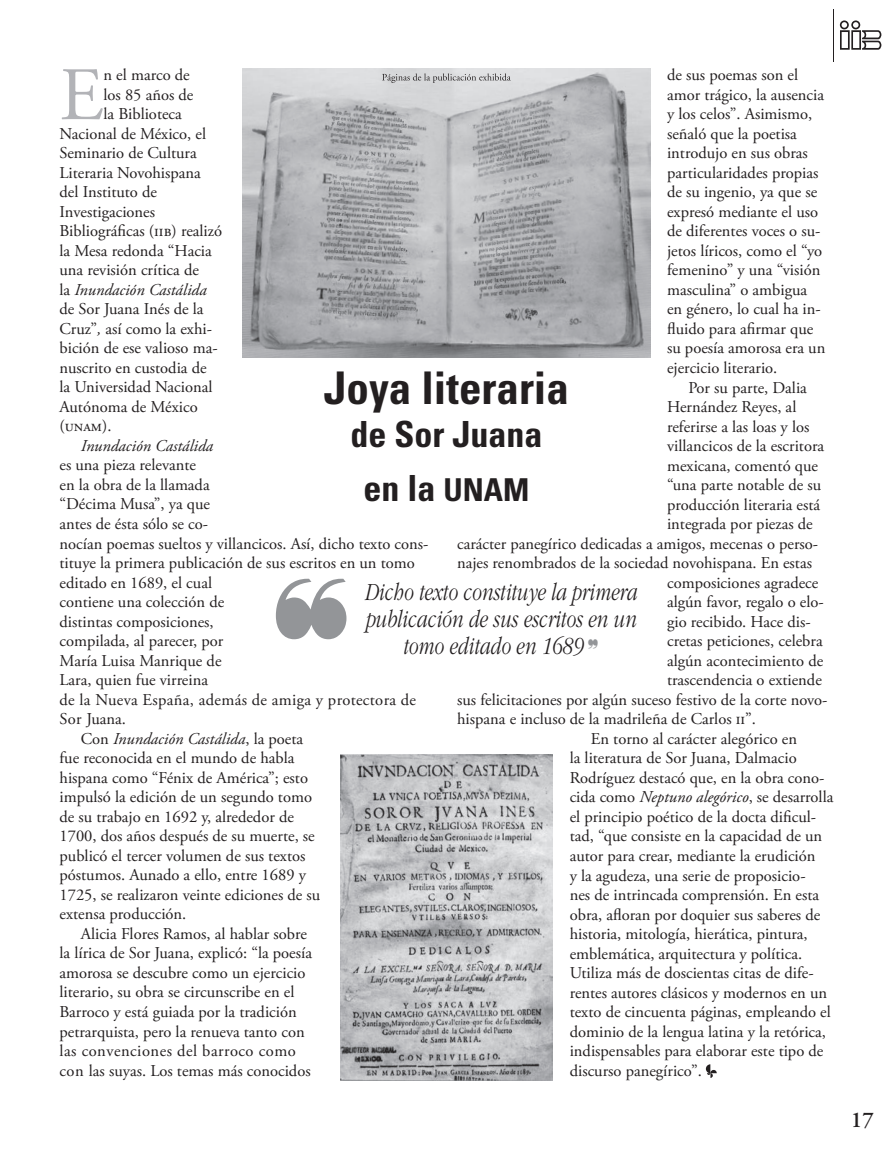
<style>
.page{position:relative;width:893px;height:1149px;background:#fff}
.page>*{position:absolute;margin:0;border:0;box-sizing:border-box;transform-origin:0 0}
.t1{font:75.3px "Adobe Garamond Pro";color:#b2b3b7}
.t2{font:700 condensed 45px "Univers";color:#231f20}
.t3{font:700 condensed 36px/54px "Univers";color:#231f20;text-align:center}
.t4{font:italic 300 25.5px/27px "Garamond";color:#231f20;text-align:center;scale:.75 1}
.t5{font:600 22.5px "Adobe Garamond";color:#231f20}
.t6{font:16.5px/19.5px "Adobe Garamond Pro";color:#231f20}
.t7{font:italic 16.5px "Adobe Garamond Pro";color:#231f20}
.t8{font:16.5px "Adobe Garamond Pro";letter-spacing:.02em;color:#231f20}
.t9{font:16.5px "Adobe Garamond Pro";letter-spacing:.03em;color:#231f20}
.s1{font-style:italic}
.s2{font-style:normal}
.s3{font-size:31.5px}
.s4{color:#939598}
</style>
<div class="page">
<hr style="left:833px;top:10px;width:1px;height:52px;background:#231f20">
<svg style="left:276px;top:578px;width:70px;height:61px"></svg>
<svg style="left:706px;top:1064px;width:11px;height:13px"></svg>
<img style="left:243px;top:68px;width:407px;height:290px">
<img style="left:340px;top:754px;width:213px;height:326px">
<svg style="left:840px;top:20px;width:41px;height:30px"></svg>
<svg style="left:382px;top:73px;width:129px;height:10px"></svg>
<h1 class="t1" style="left:60px;top:65px;width:45px">E</h1>
<p class="t6" style="left:104px;top:66px;width:88px">n el marco de</p>
<p class="t6" style="left:667px;top:67px;width:160px">de sus poemas son el amor trágico, la ausencia y los celos”. Asimismo, señaló que la poetisa introdujo en sus obras particularidades propias de su ingenio, ya que se expresó mediante el uso de diferentes voces o su&shy;jetos líricos, como el “yo femenino” y una “visión masculina” o ambigua en género, lo cual ha in&shy;fluido para afirmar que su poesía amorosa era un ejercicio literario.</p>
<p class="t6" style="left:688px;top:379px;width:120px">Por su parte, Dalia</p>
<p class="t6" style="left:667px;top:398px;width:131px">Hernández Reyes, al</p>
<p class="t6" style="left:667px;top:418px;width:144px">referirse a las loas y los</p>
<p class="t6" style="left:667px;top:437px;width:159px">villancicos de la escritora</p>
<p class="t6" style="left:667px;top:457px;width:152px">mexicana, comentó que</p>
<p class="t6" style="left:667px;top:476px;width:156px">“una parte notable de su</p>
<p class="t6" style="left:667px;top:496px;width:155px">producción literaria está</p>
<p class="t6" style="left:667px;top:515px;width:147px">integrada por piezas de</p>
<p class="t6" style="left:457px;top:535px;width:363px">carácter panegírico dedicadas a amigos, mecenas o perso-</p>
<p class="t6" style="left:457px;top:554px;width:356px">najes renombrados de la sociedad novohispana. En estas</p>
<p class="t6" style="left:667px;top:574px;width:153px">composiciones agradece</p>
<p class="t6" style="left:667px;top:593px;width:158px">algún favor, regalo o elo-</p>
<p class="t6" style="left:667px;top:613px;width:145px">gio recibido. Hace dis-</p>
<p class="t6" style="left:667px;top:632px;width:157px">cretas peticiones, celebra</p>
<p class="t6" style="left:667px;top:652px;width:158px">algún acontecimiento de</p>
<p class="t6" style="left:667px;top:671px;width:156px">trascendencia o extiende</p>
<p class="t6" style="left:457px;top:691px;width:372px">sus felicitaciones por algún suceso festivo de la corte novo-</p>
<p class="t6" style="left:457px;top:710px;width:300px">hispana e incluso de la madrileña de Carlos ii”.</p>
<p class="t6" style="left:591px;top:730px;width:208px">En torno al carácter alegórico en</p>
<p class="t6" style="left:570px;top:749px;width:229px">la literatura de Sor Juana, Dalmacio</p>
<p class="t6" style="left:570px;top:769px;width:256px">Rodríguez destacó que, en la obra cono-</p>
<p class="t6" style="left:570px;top:788px;width:265px">cida como <span class="s1">Neptuno alegórico</span>, se desarrolla</p>
<p class="t6" style="left:570px;top:808px;width:248px">el principio poético de la docta dificul-</p>
<p class="t6" style="left:570px;top:827px;width:254px">tad, “que consiste en la capacidad de un</p>
<p class="t6" style="left:570px;top:847px;width:247px">autor para crear, mediante la erudición</p>
<p class="t6" style="left:570px;top:866px;width:237px">y la agudeza, una serie de proposicio-</p>
<p class="t6" style="left:570px;top:886px;width:251px">nes de intrincada comprensión. En esta</p>
<p class="t6" style="left:570px;top:905px;width:252px">obra, afloran por doquier sus saberes de</p>
<p class="t6" style="left:570px;top:925px;width:239px">historia, mitología, hierática, pintura,</p>
<p class="t6" style="left:570px;top:944px;width:234px">emblemática, arquitectura y política.</p>
<p class="t6" style="left:570px;top:964px;width:245px">Utiliza más de doscientas citas de dife-</p>
<p class="t6" style="left:570px;top:983px;width:259px">rentes autores clásicos y modernos en un</p>
<p class="t6" style="left:570px;top:1003px;width:263px">texto de cincuenta páginas, empleando el</p>
<p class="t6" style="left:570px;top:1022px;width:258px">dominio de la lengua latina y la retórica,</p>
<p class="t6" style="left:570px;top:1042px;width:255px">indispensables para elaborar este tipo de</p>
<p class="t6" style="left:570px;top:1061px;width:134px">discurso panegírico”.</p>
<p class="t6" style="left:104px;top:86px;width:91px">los 85 años de</p>
<p class="t6" style="left:104px;top:105px;width:80px">la Biblioteca</p>
<p class="t6" style="left:60px;top:125px;width:148px">Nacional de México, el</p>
<p class="t6" style="left:60px;top:145px;width:139px">Seminario de Cultura</p>
<p class="t6" style="left:60px;top:164px;width:143px">Literaria Novohispana</p>
<p class="t6" style="left:60px;top:184px;width:99px">del Instituto de</p>
<p class="t6" style="left:60px;top:203px;width:97px">Investigaciones</p>
<p class="t6" style="left:60px;top:223px;width:164px">Bibliográficas (iib) realizó</p>
<p class="t6" style="left:60px;top:242px;width:154px">la Mesa redonda “Hacia</p>
<p class="t6" style="left:60px;top:262px;width:141px">una revisión crítica de</p>
<p class="t7" style="left:60px;top:279px;width:149px"><span class="s2">la</span> Inundación Castálida</p>
<p class="t6" style="left:60px;top:301px;width:146px">de Sor Juana Inés de la</p>
<p class="t6" style="left:60px;top:320px;width:154px">Cruz”<span class="s1">,</span> así como la exhi-</p>
<p class="t6" style="left:60px;top:340px;width:160px">bición de ese valioso ma-</p>
<p class="t6" style="left:60px;top:359px;width:149px">nuscrito en custodia de</p>
<p class="t6" style="left:60px;top:379px;width:155px">la Universidad Nacional</p>
<p class="t6" style="left:60px;top:398px;width:140px">Autónoma de México</p>
<p class="t6" style="left:60px;top:418px;width:53px">(unam).</p>
<p class="t7" style="left:81px;top:435px;width:134px">Inundación Castálida</p>
<p class="t6" style="left:60px;top:457px;width:138px">es una pieza relevante</p>
<p class="t6" style="left:60px;top:476px;width:152px">en la obra de la llamada</p>
<p class="t6" style="left:60px;top:496px;width:152px">“Décima Musa”, ya que</p>
<p class="t6" style="left:60px;top:515px;width:150px">antes de ésta sólo se co-</p>
<p class="t6" style="left:60px;top:535px;width:370px">nocían poemas sueltos y villancicos. Así, dicho texto cons-</p>
<p class="t6" style="left:60px;top:554px;width:357px">tituye la primera publicación de sus escritos en un tomo</p>
<p class="t6" style="left:60px;top:574px;width:154px">editado en 1689, el cual</p>
<p class="t6" style="left:60px;top:593px;width:166px">contiene una colección de</p>
<p class="t6" style="left:60px;top:613px;width:156px">distintas composiciones,</p>
<p class="t6" style="left:60px;top:632px;width:165px">compilada, al parecer, por</p>
<p class="t6" style="left:60px;top:652px;width:163px">María Luisa Manrique de</p>
<p class="t6" style="left:60px;top:671px;width:150px">Lara, quien fue virreina</p>
<p class="t8" style="left:60px;top:692px;width:358px">de la Nueva España, además de amiga y protectora de</p>
<p class="t6" style="left:60px;top:710px;width:68px">Sor Juana.</p>
<p class="t7" style="left:81px;top:728px;width:224px"><span class="s2">Con</span> Inundación Castálida<span class="s2">, la poeta</span></p>
<p class="t6" style="left:60px;top:749px;width:237px">fue reconocida en el mundo de habla</p>
<p class="t6" style="left:60px;top:769px;width:250px">hispana como “Fénix de América”; esto</p>
<p class="t6" style="left:60px;top:788px;width:254px">impulsó la edición de un segundo tomo</p>
<p class="t6" style="left:60px;top:808px;width:236px">de su trabajo en 1692 y, alrededor de</p>
<p class="t6" style="left:60px;top:827px;width:257px">1700, dos años después de su muerte, se</p>
<p class="t6" style="left:60px;top:847px;width:247px">publicó el tercer volumen de sus textos</p>
<p class="t6" style="left:60px;top:866px;width:248px">póstumos. Aunado a ello, entre 1689 y</p>
<p class="t6" style="left:60px;top:886px;width:262px">1725, se realizaron veinte ediciones de su</p>
<p class="t6" style="left:60px;top:905px;width:128px">extensa producción.</p>
<p class="t6" style="left:81px;top:925px;width:228px">Alicia Flores Ramos, al hablar sobre</p>
<p class="t6" style="left:60px;top:944px;width:254px">la lírica de Sor Juana, explicó: “la poesía</p>
<p class="t6" style="left:60px;top:964px;width:248px">amorosa se descubre como un ejercicio</p>
<p class="t6" style="left:60px;top:983px;width:236px">literario, su obra se circunscribe en el</p>
<p class="t6" style="left:60px;top:1003px;width:239px">Barroco y está guiada por la tradición</p>
<p class="t6" style="left:60px;top:1022px;width:247px">petrarquista, pero la renueva tanto con</p>
<p class="t9" style="left:60px;top:1043px;width:238px">las convenciones del barroco como</p>
<p class="t6" style="left:60px;top:1061px;width:253px">con las suyas. Los temas más conocidos</p>
<h2 class="t2" style="left:324px;top:371px;width:246px">Joya literaria</h2>
<h3 class="t3" style="left:350px;top:411px;width:193px">de Sor Juana en la <span class="s3">UNAM</span></h3>
<h3 class="t4" style="left:364px;top:580px;width:365px">Dicho texto constituye la primera publicación de sus escritos en un tomo editado en 1689 <span class="s4">❞</span></h3>
<h3 class="t5" style="left:851px;top:1110px;width:24px">17</h3>
</div>
